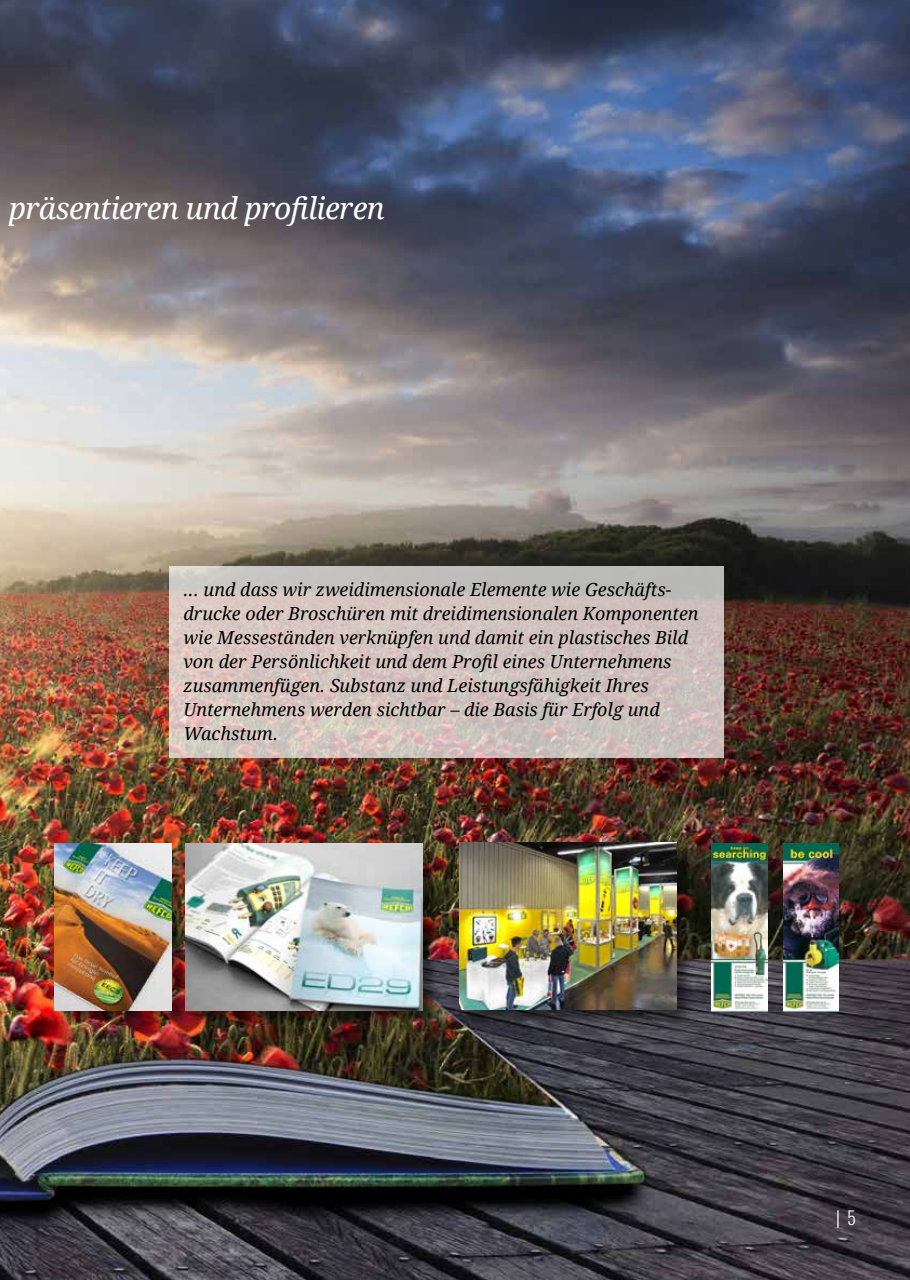
<style>
.page{position:relative;width:910px;height:1280px;background:#fff}
.page>*{position:absolute;margin:0;border:0;box-sizing:border-box;transform-origin:0 0}
.t1{font:italic 30px "Droid Serif";letter-spacing:-.02em;color:#fff}
.t2{font:italic 18px/24px "Droid Serif";color:#000}
.t3{font:300 18px "Oswald";color:#fff}
</style>
<div class="page">
<img style="left:0;top:0;width:910px;height:1280px">
<svg style="left:169px;top:566px;width:554px;height:191px;background:#d0c3be"></svg>
<div style="left:459px;top:842px;width:235px;height:185px;background:#000;opacity:.5"></div>
<img style="left:460px;top:843px;width:216px;height:167px">
<div style="left:54px;top:843px;width:136px;height:185px;background:#000;opacity:.5"></div>
<img style="left:54px;top:843px;width:118px;height:167px">
<div style="left:185px;top:843px;width:255px;height:185px;background:#000;opacity:.5"></div>
<img style="left:186px;top:843px;width:236px;height:167px">
<img style="left:712px;top:844px;width:56px;height:168px">
<img style="left:783px;top:844px;width:56px;height:168px">
<h1 class="t1" style="left:9px;top:189px;width:378px">präsentieren und profilieren</h1>
<p class="t2" style="left:183px;top:577px;width:517px">... und dass wir zweidimensionale Elemente wie Geschäfts&shy;drucke oder Broschüren mit dreidimensionalen Komponenten wie Messeständen verknüpfen und damit ein plastisches Bild von der Persönlichkeit und dem Profil eines Unternehmens zusammenfügen. Substanz und Leistungsfähigkeit Ihres Unternehmens werden sichtbar – die Basis für Erfolg und Wachstum.</p>
<p class="t3" style="left:836px;top:1206px;width:21px">| 5</p>
</div>
